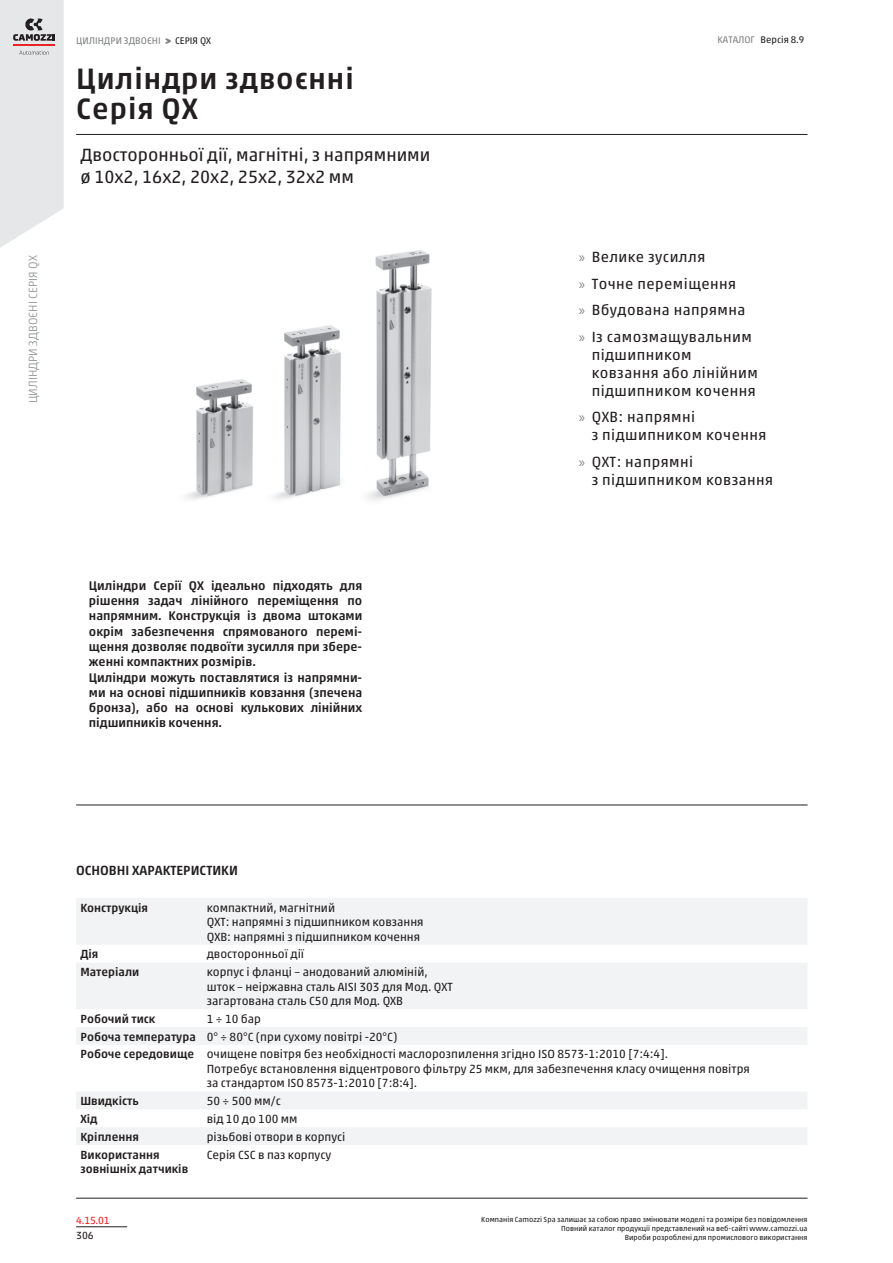
<style>
.page{position:relative;width:893px;height:1263px;background:#fff}
.page>*{position:absolute;margin:0;border:0;box-sizing:border-box;transform-origin:0 0}
.overtureTitle_value{font:500 30px "Akko W1 G";letter-spacing:.03em;color:#231f20}
.overtureSubtitle_value{font:18px "Akko W1 G";color:#231f20}
.t1{font:15px/18px "Akko W1 G";letter-spacing:.03em;color:#231f20}
.sectionTitle_value{font:500 13.5px "Akko W1 G";color:#231f20}
.normalBold_value{font:500 12.75px/15.3px "Akko W1 G";color:#231f20;text-align:justify}
.properties_value{font:12px "Akko W1 G";color:#231f20}
.properties_name{font:500 12px/14.4px "Akko W1 G";color:#231f20}
.t2{font:300 12px "Akko W1 G";color:#939598}
.secL{font:10.5px "Akko W1 G";color:#e72621}
.t3{font:10.5px "Akko W1 G";color:#231f20}
.t4{font:9.75px "Akko W1 G";color:#808285}
.t5{font:9.75px "Akko W1 G";color:#231f20}
.t6{font:7.5px/9px "Akko W1 G";color:#231f20;text-align:right}
.s1{color:#231f20}
.s2{color:#808285}
.s3{font-family:"Myriad Pro";color:#808285}
</style>
<div class="page">
<svg style="left:0;top:0;width:64px;height:248px"></svg>
<hr style="left:13px;top:44px;width:42px;height:2px;background:#e72621">
<hr style="left:76px;top:1226px;width:51px;height:1px;background:#231f20">
<img style="left:186px;top:250px;width:246px;height:250px">
<hr style="left:76px;top:134px;width:731px;height:1px;background:#231f20">
<hr style="left:76px;top:805px;width:731px;height:1px;background:#231f20">
<hr style="left:76px;top:1198px;width:731px;height:1px;background:#231f20">
<svg style="left:76px;top:898px;width:731px;height:247px;fill:#f2f3f4"></svg>
<p class="t2" style="left:24px;top:403px;width:150px;rotate:-90deg">ЦИЛІНДРИ ЗДВОЄНІ СЕРІЯ QX</p>
<p class="t4" style="left:76px;top:33px;width:136px">ЦИЛІНДРИ ЗДВОЄНІ &gt; <span class="s1">СЕРІЯ QX</span></p>
<p class="t5" style="left:718px;top:33px;width:88px"><span class="s2">КАТАЛОГ</span> Версія 8.9</p>
<p class="overtureTitle_value" style="left:76px;top:57px;width:279px">Циліндри здвоєнні</p>
<p class="overtureTitle_value" style="left:76px;top:87px;width:123px">Серія QX</p>
<p class="overtureSubtitle_value" style="left:80px;top:142px;width:351px">Двосторонньої дії, магнітні, з напрямними</p>
<p class="overtureSubtitle_value" style="left:80px;top:163px;width:275px">ø 10x2, 16x2, 20x2, 25x2, 32x2 мм</p>
<p class="normalBold_value" style="left:89px;top:577px;width:275px">Циліндри Серії QX ідеально підходять для рішення задач лінійного переміщення по напрямним. Конструкція із двома штоками окрім забезпечення спрямованого перемі&shy;щення дозволяє подвоїти зусилля при збере&shy;женні компактних розмірів.</p>
<p class="normalBold_value" style="left:89px;top:668px;width:275px">Циліндри можуть поставлятися із напрямни&shy;ми на основі підшипників ковзання (зпечена бронза), або на основі кулькових лінійних підшипників кочення.</p>
<p class="t1" style="left:579px;top:247px;width:128px"><span class="s3">»</span> Велике зусилля</p>
<p class="t1" style="left:579px;top:273px;width:159px"><span class="s3">»</span> Точне переміщення</p>
<p class="t1" style="left:579px;top:300px;width:168px"><span class="s3">»</span> Вбудована напрямна</p>
<p class="t1" style="left:592px;top:326px;width:168px;text-indent:-13px"><span class="s3">»</span> Із самозмащувальним підшипником ковзання або лінійним підшипником кочення</p>
<p class="t1" style="left:592px;top:407px;width:176px;text-indent:-13px"><span class="s3">»</span> QXB: напрямні<br>з підшипником кочення</p>
<p class="t1" style="left:592px;top:451px;width:183px;text-indent:-13px"><span class="s3">»</span> QXT: напрямні<br>з підшипником ковзання</p>
<p class="sectionTitle_value" style="left:76px;top:860px;width:163px">ОСНОВНІ ХАРАКТЕРИСТИКИ</p>
<p class="properties_name" style="left:80px;top:899px;width:69px">Конструкція</p>
<p class="properties_value" style="left:207px;top:899px;width:130px">компактний, магнітний</p>
<p class="properties_value" style="left:207px;top:913px;width:218px">QXT: напрямні з підшипником ковзання</p>
<p class="properties_value" style="left:207px;top:928px;width:215px">QXB: напрямні з підшипником кочення</p>
<p class="properties_name" style="left:80px;top:946px;width:20px">Дія</p>
<p class="properties_value" style="left:207px;top:945px;width:99px">двосторонньої дії</p>
<p class="properties_name" style="left:80px;top:964px;width:60px">Матеріали</p>
<p class="properties_value" style="left:207px;top:963px;width:222px">корпус і фланці – анодований алюміній,</p>
<p class="properties_value" style="left:207px;top:978px;width:247px">шток – неіржавна сталь AISI 303 для Мод. QXT</p>
<p class="properties_value" style="left:207px;top:992px;width:198px">загартована сталь C50 для Мод. QXB</p>
<p class="properties_name" style="left:80px;top:1010px;width:76px">Робочий тиск</p>
<p class="properties_value" style="left:207px;top:1010px;width:56px">1 ÷ 10 бар</p>
<p class="properties_name" style="left:80px;top:1028px;width:117px">Робоча температура</p>
<p class="properties_value" style="left:207px;top:1028px;width:192px">0° ÷ 80°C (при сухому повітрі -20°C)</p>
<p class="properties_name" style="left:80px;top:1046px;width:115px">Робоче середовище</p>
<p class="properties_value" style="left:207px;top:1046px;width:463px">очищене повітря без необхідності маслорозпилення згідно ISO 8573-1:2010 [7:4:4].</p>
<p class="properties_value" style="left:207px;top:1060px;width:545px">Потребує встановлення відцентрового фільтру 25 мкм, для забезпечення класу очищення повітря</p>
<p class="properties_value" style="left:207px;top:1074px;width:212px">за стандартом ISO 8573-1:2010 [7:8:4].</p>
<p class="properties_name" style="left:80px;top:1093px;width:60px">Швидкість</p>
<p class="properties_value" style="left:207px;top:1092px;width:75px">50 ÷ 500 мм/с</p>
<p class="properties_name" style="left:80px;top:1111px;width:19px">Хід</p>
<p class="properties_value" style="left:207px;top:1110px;width:92px">від 10 до 100 мм</p>
<p class="properties_name" style="left:80px;top:1128px;width:60px">Кріплення</p>
<p class="properties_value" style="left:207px;top:1128px;width:140px">різьбові отвори в корпусі</p>
<p class="properties_name" style="left:80px;top:1146px;width:109px">Використання зовнішніх датчиків</p>
<p class="properties_value" style="left:207px;top:1146px;width:126px">Серія CSC в паз корпусу</p>
<p class="secL" style="left:76px;top:1212px;width:35px">4.15.01</p>
<p class="t6" style="left:481px;top:1214px;width:328px">Компанія Camozzi Spa залишає за собою право змінювати моделі та розміри без повідомлення<br>Повний каталог продукції представлений на веб-сайті www.camozzi.ua</p>
<p class="t3" style="left:76px;top:1228px;width:19px">306</p>
<p class="t6" style="left:625px;top:1232px;width:184px">Вироби розроблені для промислового використання</p>
</div>
